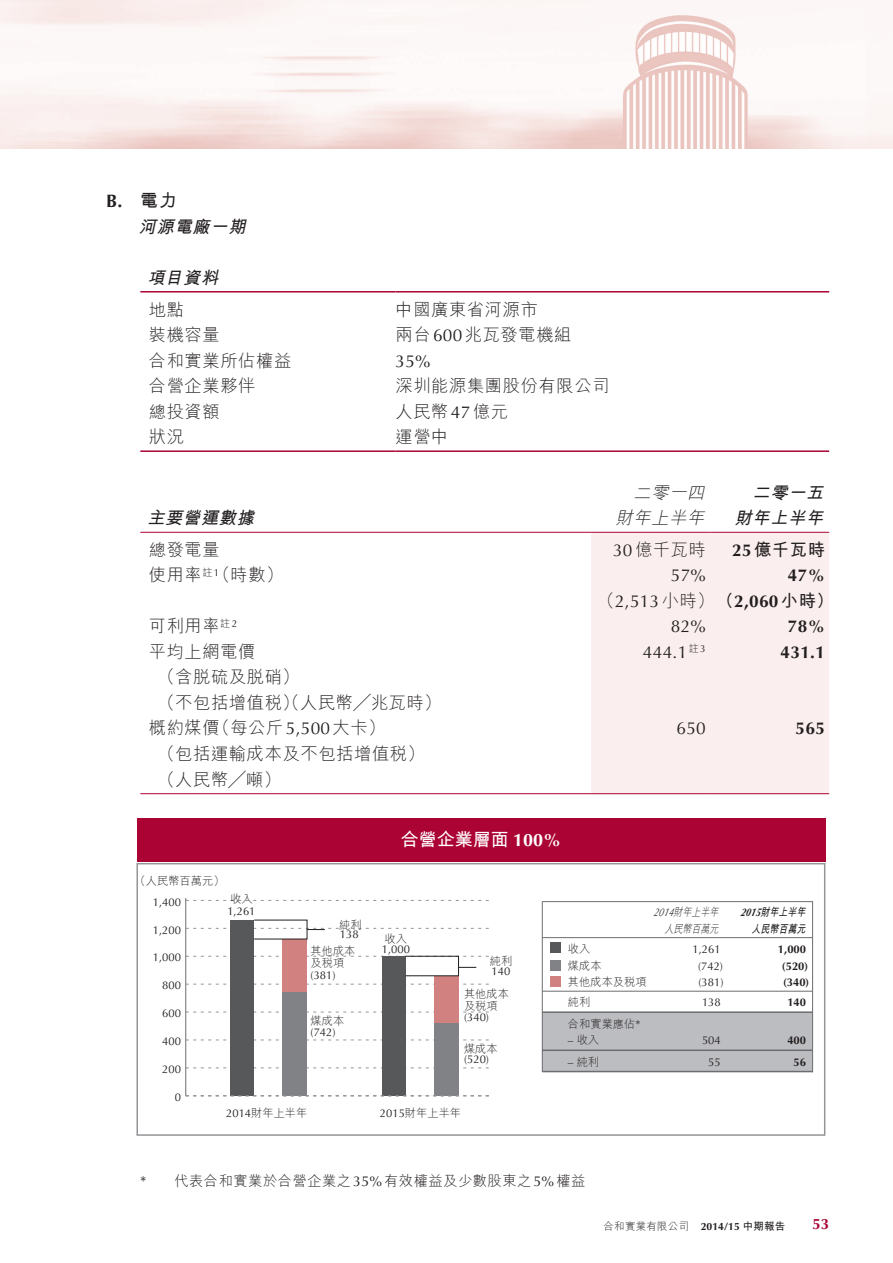
<style>
.page{position:relative;width:893px;height:1263px;background:#fff}
.page>*{position:absolute;margin:0;border:0;box-sizing:border-box;transform-origin:0 0}
.t1{font:700 18px "M Hei HK";color:#fff}
._02_H2{font:700 18px "Optima LT Std";color:#231f20}
._50_Table_txt{font:300 17.25px "M Hei HK";letter-spacing:.035em;color:#231f20}
._50_Table_txt-2{font:17.25px "Optima LT Std";letter-spacing:.015em;color:#231f20}
._50_Table_txt-3{font:italic 700 17.25px "M Hei HK";color:#231f20}
._50_Table_txt-4{font:700 17.25px "Optima LT Std";letter-spacing:.015em;color:#231f20}
._50_Table_txt-5{font:italic 300 17.25px "M Hei HK";color:#231f20}
._03_H3{font:italic 700 17.25px "M Hei HK";color:#231f20}
._50_Table_txt-6{font:700 17.25px "M Hei HK";color:#231f20}
.t2{font:700 15px "Optima LT Std";color:#ab0333}
._06_Notes{font:300 14.25px "M Hei HK";letter-spacing:.035em;color:#231f20}
.t3{font:11.25px "Optima LT Std";color:#231f20}
.t4{font:300 11.25px/12px "M Hei HK";color:#231f20}
.t5{font:700 11.25px "Optima LT Std";color:#231f20}
.t6{font:italic 300 11.25px "M Hei HK";color:#231f20;scale:.8 1}
.t7{font:italic 700 11.25px "M Hei HK";color:#231f20;scale:.8 1}
.t8{font:300 10.5px "M Hei HK";letter-spacing:.02em;color:#231f20}
.s1{font-family:"M Hei HK"}
.s2{font-family:"Optima LT Std";font-weight:400}
.s3{font-family:"Optima LT Std"}
.s4{font-family:"M Hei HK";font-weight:300}
.s5{font-family:"M Hei HK";font-weight:700}
.s6{font-weight:700}
.s7{font-family:"Optima LT Std";font-weight:700}
</style>
<div class="page">
<img style="left:0;top:0;width:893px;height:149px">
<hr style="left:140px;top:291px;width:255px;height:1px;background:#ab0333">
<hr style="left:395px;top:291px;width:434px;height:1px;background:#ab0333">
<hr style="left:140px;top:450px;width:255px;height:2px;background:#ab0333">
<hr style="left:395px;top:450px;width:434px;height:2px;background:#ab0333">
<div style="left:591px;top:533px;width:238px;height:260px;background:#faefee"></div>
<hr style="left:140px;top:532px;width:451px;height:1px;background:#ab0333">
<hr style="left:591px;top:532px;width:119px;height:1px;background:#ab0333">
<hr style="left:710px;top:532px;width:119px;height:1px;background:#ab0333">
<hr style="left:140px;top:793px;width:451px;height:1px;background:#ab0333">
<hr style="left:591px;top:793px;width:119px;height:1px;background:#ab0333">
<hr style="left:710px;top:793px;width:119px;height:1px;background:#ab0333">
<div style="left:136px;top:863px;width:689px;height:273px;border:2px solid #939598"></div>
<div style="left:137px;top:818px;width:688px;height:44px;background:#ab0333"></div>
<div style="left:542px;top:1012px;width:271px;height:59px;background:#bcbdc0"></div>
<hr style="left:542px;top:901px;width:1px;height:171px;background:#6c6d70">
<hr style="left:812px;top:901px;width:1px;height:171px;background:#6c6d70">
<hr style="left:542px;top:937px;width:271px;height:1px;background:#6c6d70">
<hr style="left:542px;top:901px;width:271px;height:1px;background:#6c6d70">
<hr style="left:542px;top:991px;width:271px;height:1px;background:#6c6d70">
<hr style="left:542px;top:1011px;width:271px;height:2px;background:#6c6d70">
<hr style="left:542px;top:1049px;width:271px;height:2px;background:#6c6d70">
<hr style="left:542px;top:1071px;width:271px;height:1px;background:#6c6d70">
<hr style="left:185px;top:898px;width:1px;height:198px;background:#6c6d70">
<svg style="left:186px;top:1067px;width:303px;height:1px"></svg>
<svg style="left:186px;top:1040px;width:303px;height:1px"></svg>
<svg style="left:186px;top:1012px;width:303px;height:1px"></svg>
<svg style="left:186px;top:984px;width:303px;height:1px"></svg>
<svg style="left:186px;top:956px;width:303px;height:1px"></svg>
<svg style="left:186px;top:900px;width:303px;height:1px"></svg>
<div style="left:230px;top:920px;width:24px;height:176px;background:#57585a"></div>
<div style="left:382px;top:956px;width:23px;height:140px;background:#57585a"></div>
<div style="left:283px;top:939px;width:24px;height:53px;background:#d1817f"></div>
<div style="left:434px;top:976px;width:24px;height:47px;background:#d1817f"></div>
<div style="left:283px;top:992px;width:24px;height:104px;background:#808285"></div>
<div style="left:434px;top:1023px;width:24px;height:73px;background:#808285"></div>
<div style="left:550px;top:943px;width:11px;height:10px;background:#57585a"></div>
<div style="left:550px;top:960px;width:11px;height:11px;background:#808285"></div>
<div style="left:550px;top:976px;width:11px;height:11px;background:#d1817f"></div>
<svg style="left:186px;top:1095px;width:303px;height:1px"></svg>
<div style="left:405px;top:956px;width:54px;height:20px;border:1px solid #231f20"></div>
<svg style="left:458px;top:967px;width:18px;height:1px"></svg>
<svg style="left:186px;top:928px;width:303px;height:2px"></svg>
<p class="_02_H2" style="left:106px;top:191px;width:72px">B. <span class="s1">電力</span></p>
<p class="_03_H3" style="left:139px;top:214px;width:113px">河源電廠一期</p>
<p class="_50_Table_txt-3" style="left:147px;top:265px;width:77px">項目資料</p>
<p class="_50_Table_txt" style="left:149px;top:301px;width:37px">地點</p>
<p class="_50_Table_txt" style="left:395px;top:301px;width:144px">中國廣東省河源市</p>
<p class="_50_Table_txt" style="left:149px;top:326px;width:72px">裝機容量</p>
<p class="_50_Table_txt" style="left:395px;top:326px;width:178px">兩台<span class="s2">600</span>兆瓦發電機組</p>
<p class="_50_Table_txt" style="left:149px;top:352px;width:144px">合和實業所佔權益</p>
<p class="_50_Table_txt-2" style="left:395px;top:351px;width:37px">35%</p>
<p class="_50_Table_txt" style="left:149px;top:377px;width:108px">合營企業夥伴</p>
<p class="_50_Table_txt" style="left:395px;top:377px;width:216px">深圳能源集團股份有限公司</p>
<p class="_50_Table_txt" style="left:149px;top:403px;width:72px">總投資額</p>
<p class="_50_Table_txt" style="left:395px;top:403px;width:114px">人民幣<span class="s2">47</span>億元</p>
<p class="_50_Table_txt" style="left:149px;top:428px;width:37px">狀況</p>
<p class="_50_Table_txt" style="left:395px;top:428px;width:55px">運營中</p>
<p class="_50_Table_txt-3" style="left:147px;top:505px;width:113px">主要營運數據</p>
<p class="_50_Table_txt-5" style="left:634px;top:483px;width:76px">二零一四</p>
<p class="_50_Table_txt-5" style="left:616px;top:509px;width:94px">財年上半年</p>
<p class="_50_Table_txt-3" style="left:753px;top:480px;width:77px">二零一五</p>
<p class="_50_Table_txt-3" style="left:735px;top:505px;width:95px">財年上半年</p>
<p class="_50_Table_txt" style="left:149px;top:541px;width:72px">總發電量</p>
<p class="_50_Table_txt" style="left:613px;top:541px;width:94px"><span class="s2">30</span>億千瓦時</p>
<p class="_50_Table_txt-6" style="left:732px;top:537px;width:94px"><span class="s3">25</span>億千瓦時</p>
<p class="_50_Table_txt" style="left:149px;top:566px;width:136px">使用率<sup>註</sup>（<sup>1</sup> 時數）</p>
<p class="_50_Table_txt-2" style="left:671px;top:566px;width:37px">57%</p>
<p class="_50_Table_txt-2" style="left:597px;top:591px;width:238px"><span class="s4">（</span>2,513<span class="s4">小時）</span><span class="s5">（</span><span class="s6">2,060</span><span class="s5">小時）</span></p>
<p class="_50_Table_txt-4" style="left:788px;top:566px;width:39px">47%</p>
<p class="_50_Table_txt" style="left:149px;top:617px;width:90px">可利用率<sup>註</sup><sup>2</sup></p>
<p class="_50_Table_txt-2" style="left:671px;top:617px;width:37px">82%</p>
<p class="_50_Table_txt-4" style="left:788px;top:617px;width:39px">78%</p>
<p class="_50_Table_txt" style="left:149px;top:643px;width:108px">平均上網電價</p>
<p class="_50_Table_txt" style="left:158px;top:668px;width:143px">（含脫硫及脫硝）</p>
<p class="_50_Table_txt" style="left:158px;top:694px;width:285px">（不包括增值稅）（人民幣╱兆瓦時）</p>
<p class="_50_Table_txt-2" style="left:643px;top:642px;width:64px">444.1<sup>註</sup><sup>3</sup></p>
<p class="_50_Table_txt-4" style="left:781px;top:642px;width:46px">431.1</p>
<p class="_50_Table_txt" style="left:149px;top:719px;width:238px">概約煤價（每公斤<span class="s2">5,500</span>大卡）</p>
<p class="_50_Table_txt" style="left:158px;top:745px;width:268px">（包括運輸成本及不包括增值稅）</p>
<p class="_50_Table_txt" style="left:158px;top:770px;width:125px">（人民幣╱噸）</p>
<p class="_50_Table_txt-2" style="left:676px;top:719px;width:31px">650</p>
<p class="_50_Table_txt-4" style="left:796px;top:719px;width:31px">565</p>
<p class="t1" style="left:401px;top:826px;width:162px">合營企業層面 <span class="s3">100%</span></p>
<p class="t4" style="left:135px;top:874px;width:91px">（人民幣百萬元）</p>
<p class="t3" style="left:153px;top:895px;width:30px">1,400</p>
<p class="t3" style="left:153px;top:923px;width:30px">1,200</p>
<p class="t3" style="left:153px;top:951px;width:30px">1,000</p>
<p class="t3" style="left:162px;top:979px;width:20px">800</p>
<p class="t3" style="left:162px;top:1007px;width:20px">600</p>
<p class="t3" style="left:162px;top:1035px;width:20px">400</p>
<p class="t3" style="left:162px;top:1063px;width:20px">200</p>
<p class="t3" style="left:175px;top:1091px;width:8px">0</p>
<p class="t4" style="left:230px;top:892px;width:24px">收入</p>
<p class="t3" style="left:227px;top:905px;width:30px">1,261</p>
<p class="t4" style="left:339px;top:918px;width:24px">純利</p>
<p class="t3" style="left:340px;top:928px;width:20px">138</p>
<p class="t4" style="left:311px;top:945px;width:46px">其他成本及稅項</p>
<p class="t3" style="left:311px;top:969px;width:27px">(381)</p>
<p class="t4" style="left:311px;top:1014px;width:35px">煤成本</p>
<p class="t3" style="left:311px;top:1026px;width:27px">(742)</p>
<p class="t4" style="left:385px;top:932px;width:24px">收入</p>
<p class="t3" style="left:382px;top:942px;width:30px">1,000</p>
<p class="t4" style="left:490px;top:955px;width:24px">純利</p>
<p class="t3" style="left:492px;top:965px;width:20px">140</p>
<p class="t4" style="left:464px;top:987px;width:46px">其他成本及稅項</p>
<p class="t3" style="left:464px;top:1010px;width:27px">(340)</p>
<p class="t4" style="left:464px;top:1042px;width:35px">煤成本</p>
<p class="t3" style="left:464px;top:1052px;width:27px">(520)</p>
<p class="t4" style="left:226px;top:1106px;width:83px"><span class="s2">2014</span>財年上半年</p>
<p class="t4" style="left:380px;top:1106px;width:83px"><span class="s2">2015</span>財年上半年</p>
<p class="t6" style="left:654px;top:906px;width:86px"><span class="s2">2014</span>財年上半年</p>
<p class="t7" style="left:740px;top:904px;width:87px"><span class="s3">2015</span>財年上半年</p>
<p class="t6" style="left:665px;top:923px;width:72px">人民幣百萬元</p>
<p class="t7" style="left:751px;top:920px;width:73px">人民幣百萬元</p>
<p class="t4" style="left:568px;top:940px;width:80px;line-height:16.8px">收入<br>煤成本<br>其他成本及稅項</p>
<p class="t4" style="left:568px;top:996px;width:24px">純利</p>
<p class="t4" style="left:568px;top:1034px;width:33px"><span class="s2">–</span> 收入</p>
<p class="t4" style="left:568px;top:1055px;width:33px"><span class="s2">–</span> 純利</p>
<p class="t4" style="left:568px;top:1017px;width:74px">合和實業應佔<span class="s2">*</span></p>
<p class="t3" style="left:693px;top:942px;width:30px">1,261</p>
<p class="t5" style="left:778px;top:942px;width:30px">1,000</p>
<p class="t3" style="left:698px;top:959px;width:27px">(742)</p>
<p class="t5" style="left:782px;top:959px;width:28px">(520)</p>
<p class="t3" style="left:698px;top:976px;width:27px">(381)</p>
<p class="t5" style="left:783px;top:976px;width:28px">(340)</p>
<p class="t3" style="left:702px;top:996px;width:20px">138</p>
<p class="t5" style="left:787px;top:996px;width:20px">140</p>
<p class="t3" style="left:702px;top:1034px;width:20px">504</p>
<p class="t5" style="left:787px;top:1034px;width:20px">400</p>
<p class="t3" style="left:708px;top:1055px;width:14px">55</p>
<p class="t5" style="left:794px;top:1055px;width:14px">56</p>
<p class="_06_Notes" style="left:140px;top:1173px;width:447px"><span class="s2">*</span> 代表合和實業於合營企業之<span class="s2">35%</span>有效權益及少數股東之<span class="s2">5%</span>權益</p>
<p class="t8" style="left:604px;top:1221px;width:183px">合和實業有限公司 <span class="s7">2014/15</span> <span class="s6">中期報告</span></p>
<p class="t2" style="left:812px;top:1215px;width:18px">53</p>
</div>
